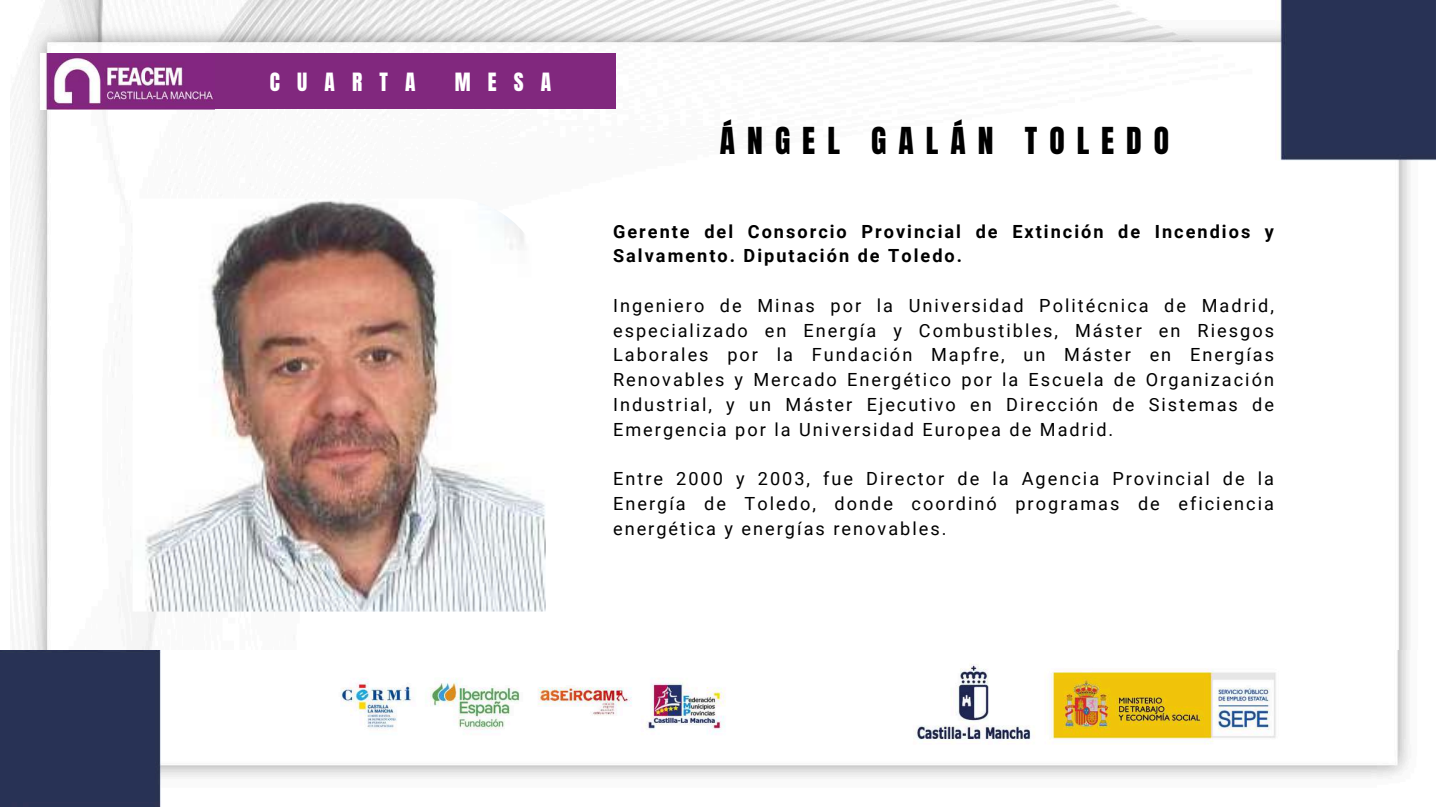
<style>
.page{position:relative;width:1440px;height:810px;background:#fff}
.page>*{position:absolute;margin:0;border:0;box-sizing:border-box;transform-origin:0 0}
.t1{font:31.6px "Anton";letter-spacing:.38em;color:#000}
.t2{font:21.4px "Anton";letter-spacing:.8em;color:#fff}
.t3{font:18.1px/24.8px "Roboto";letter-spacing:.11em;color:#000;text-align:justify}
.t4{font:700 18.1px/24.8px "Roboto";letter-spacing:.11em;color:#000}
</style>
<div class="page">
<img style="left:10px;top:0;width:1426px;height:650px">
<img style="left:0;top:650px;width:1409px;height:156px">
<img style="left:133px;top:198px;width:413px;height:414px">
<div style="left:150px;top:53px;width:466px;height:56px;background:#81287e"></div>
<img style="left:41px;top:53px;width:173px;height:56px">
<img style="left:322px;top:660px;width:962px;height:95px">
<p class="t2" style="left:270px;top:67px;width:147px">CUARTA</p>
<p class="t2" style="left:455px;top:67px;width:98px">MESA</p>
<h1 class="t1" style="left:720px;top:118px;width:451px">ÁNGEL GALÁN TOLEDO</h1>
<p class="t4" style="left:613px;top:219px;width:663px">Gerente del Consorcio Provincial de Extinción de Incendios y<br>Salvamento. Diputación de Toledo.</p>
<p class="t3" style="left:613px;top:293px;width:663px">Ingeniero de Minas por la Universidad Politécnica de Madrid, especializado en Energía y Combustibles, Máster en Riesgos Laborales por la Fundación Mapfre, un Máster en Energías Renovables y Mercado Energético por la Escuela de Organización Industrial, y un Máster Ejecutivo en Dirección de Sistemas de Emergencia por la Universidad Europea de Madrid.</p>
<p class="t3" style="left:613px;top:467px;width:663px">Entre 2000 y 2003, fue Director de la Agencia Provincial de la Energía de Toledo, donde coordinó programas de eficiencia energética y energías renovables.</p>
</div>
